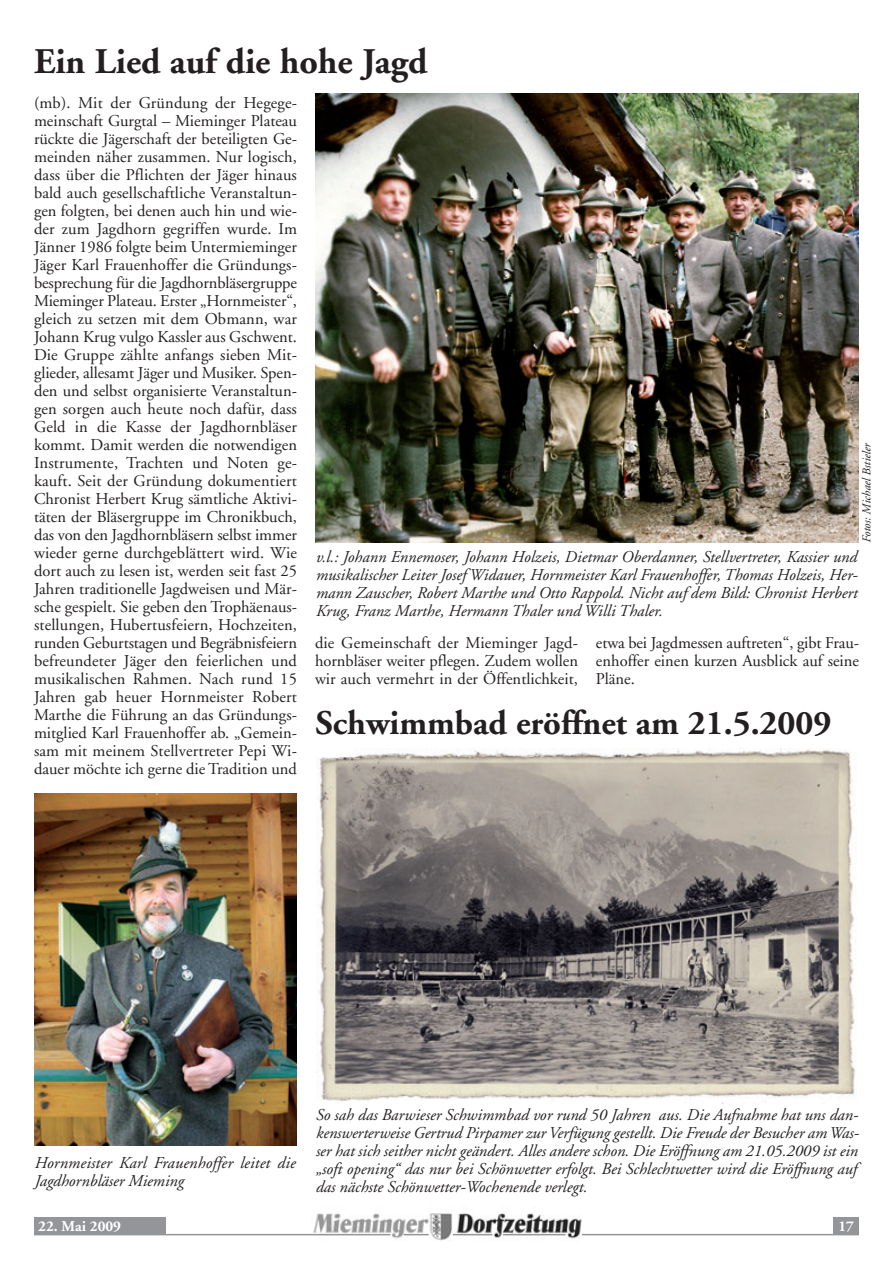
<style>
.page{position:relative;width:893px;height:1263px;background:#fff}
.page>*{position:absolute;margin:0;border:0;box-sizing:border-box;transform-origin:0 0}
.t1{font:700 36px "Adobe Garamond";color:#231f20}
.t2{font:700 34.5px "Adobe Garamond";color:#231f20}
.t3{font:16.5px/18px "Adobe Garamond";color:#231f20;text-align:justify}
.t4{font:italic 16.5px/18px "Adobe Garamond";color:#231f20;text-align:justify}
.t5{font:700 15px "Adobe Garamond";color:#fff}
.t6{font:italic 12px "Adobe Garamond";color:#231f20}
</style>
<div class="page">
<img style="left:311px;top:1213px;width:273px;height:28px">
<div style="left:833px;top:1217px;width:26px;height:17px;background:#939598"></div>
<hr style="left:34px;top:1234px;width:356px;height:1px;background:#939598">
<svg style="left:404px;top:1234px;width:25px;height:1px"></svg>
<hr style="left:582px;top:1234px;width:277px;height:1px;background:#939598">
<hr style="left:503px;top:1234px;width:63px;height:1px;background:#939598">
<hr style="left:453px;top:1234px;width:39px;height:1px;background:#939598">
<div style="left:34px;top:1217px;width:132px;height:17px;background:#939598"></div>
<img style="left:34px;top:793px;width:262px;height:352px">
<img style="left:315px;top:94px;width:544px;height:448px">
<img style="left:316px;top:749px;width:540px;height:354px">
<h1 class="t1" style="left:34px;top:47px;width:395px">Ein Lied auf die hohe Jagd</h1>
<p class="t3" style="left:34px;top:95px;width:265px">(mb). Mit der Gründung der Hegege&shy;meinschaft Gurgtal – Mieminger Plateau rückte die Jägerschaft der beteiligten Ge&shy;meinden näher zusammen. Nur logisch, dass über die Pflichten der Jäger hinaus bald auch gesellschaftliche Veranstaltun&shy;gen folgten, bei denen auch hin und wie&shy;der zum Jagdhorn gegriffen wurde. Im Jänner 1986 folgte beim Untermieminger Jäger Karl Frauenhoffer die Gründungs&shy;besprechung für die Jagdhornbläsergruppe Mieminger Plateau. Erster „Hornmeister“, gleich zu setzen mit dem Obmann, war Johann Krug vulgo Kassler aus Gschwent.<br>Die Gruppe zählte anfangs sieben Mit&shy;glieder, allesamt Jäger und Musiker. Spen&shy;den und selbst organisierte Veranstaltun&shy;gen sorgen auch heute noch dafür, dass Geld in die Kasse der Jagdhornbläser kommt. Damit werden die notwendigen Instrumente, Trachten und Noten ge&shy;kauft. Seit der Gründung dokumentiert Chronist Herbert Krug sämtliche Aktivi&shy;täten der Bläsergruppe im Chronikbuch, das von den Jagdhornbläsern selbst immer wieder gerne durchgeblättert wird. Wie dort auch zu lesen ist, werden seit fast 25<br>Jahren traditionelle Jagdweisen und Mär&shy;sche gespielt. Sie geben den Trophäenaus&shy;stellungen, Hubertusfeiern, Hochzeiten, runden Geburtstagen und Begräbnisfeiern befreundeter Jäger den feierlichen und musikalischen Rahmen. Nach rund 15<br>Jahren gab heuer Hornmeister Robert Marthe die Führung an das Gründungs&shy;mitglied Karl Frauenhoffer ab. „Gemein&shy;sam mit meinem Stellvertreter Pepi Wi&shy;dauer möchte ich gerne die Tradition und</p>
<p class="t6" style="left:862px;top:543px;width:102px;rotate:-90deg">Fotos: Michael Bstieler</p>
<p class="t4" style="left:315px;top:549px;width:543px">v.l.: Johann Ennemoser, Johann Holzeis, Dietmar Oberdanner, Stellvertreter, Kassier und musikalischer Leiter Josef Widauer, Hornmeister Karl Frauenhoffer, Thomas Holzeis, Her&shy;mann Zauscher, Robert Marthe und Otto Rappold. Nicht auf dem Bild: Chronist Herbert Krug, Franz Marthe, Hermann Thaler und Willi Thaler.</p>
<p class="t3" style="left:315px;top:635px;width:265px">die Gemeinschaft der Mieminger Jagd&shy;hornbläser weiter pflegen. Zudem wollen wir auch vermehrt in der Öffentlichkeit,</p>
<p class="t3" style="left:596px;top:635px;width:264px">etwa bei Jagdmessen auftreten“, gibt Frau&shy;enhoffer einen kurzen Ausblick auf seine Pläne.</p>
<h2 class="t2" style="left:315px;top:709px;width:517px">Schwimmbad eröffnet am 21.5.2009</h2>
<p class="t4" style="left:34px;top:1155px;width:263px">Hornmeister Karl Frauenhoffer leitet die<br>Jagdhornbläser Mieming</p>
<p class="t4" style="left:315px;top:1107px;width:544px">So sah das Barwieser Schwimmbad vor rund 50 Jahren aus. Die Aufnahme hat uns dan&shy;kenswerterweise Gertrud Pirpamer zur Verfügung gestellt. Die Freude der Besucher am Was&shy;ser hat sich seither nicht geändert. Alles andere schon. Die Eröffnung am 21.05.2009 ist ein „soft opening“ das nur bei Schönwetter erfolgt. Bei Schlechtwetter wird die Eröffnung auf das nächste Schönwetter-Wochenende verlegt.</p>
<p class="t5" style="left:38px;top:1220px;width:84px">22. Mai 2009</p>
<p class="t5" style="left:838px;top:1220px;width:17px">17</p>
</div>
